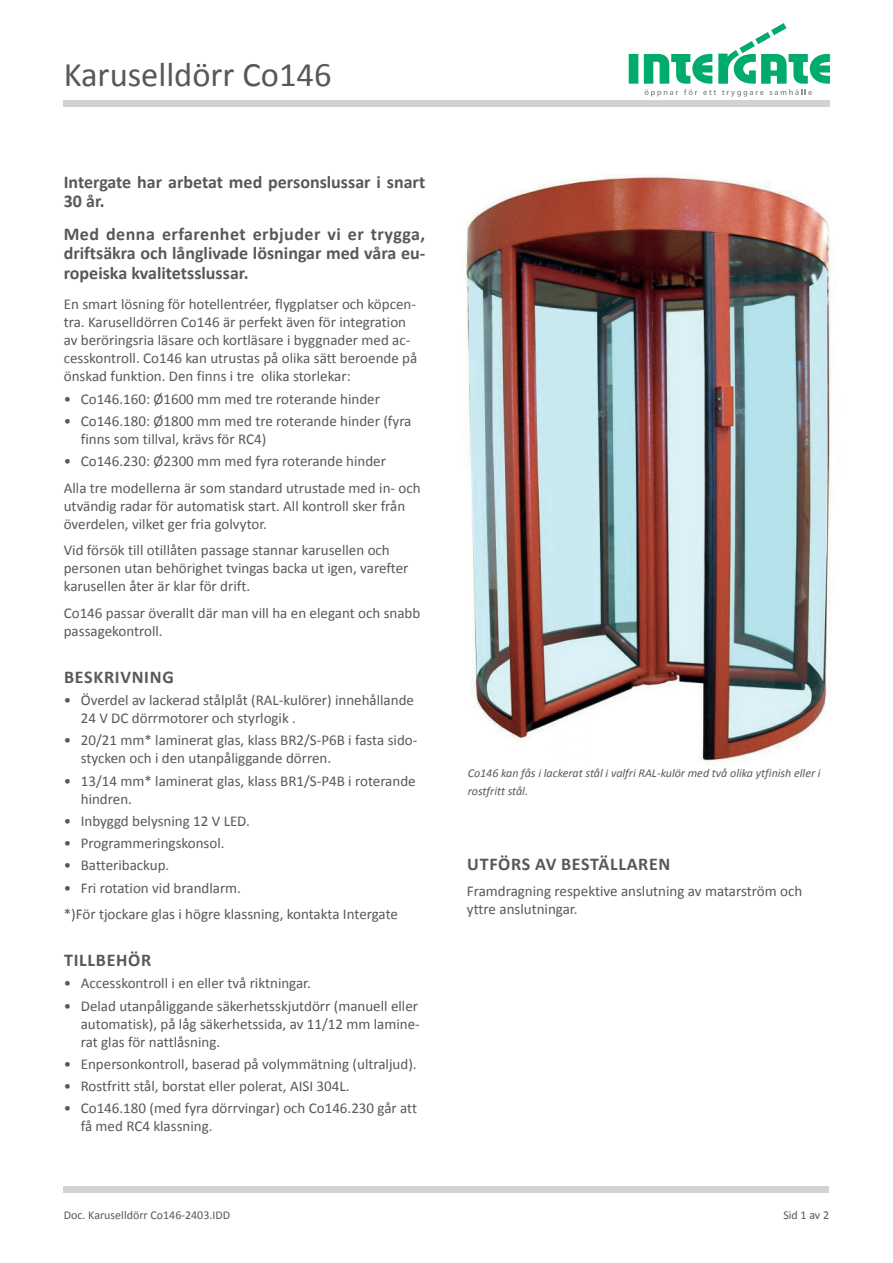
<style>
.page{position:relative;width:893px;height:1263px;background:#fff}
.page>*{position:absolute;margin:0;border:0;box-sizing:border-box;transform-origin:0 0}
.t1{font:34.5px "Calibri";color:#57585a}
.t2{font:700 18px/19.5px "Calibri";color:#57585a}
.t3{font:700 18px "Calibri";letter-spacing:.04em;color:#57585a}
.t4{font:15px/18px "Calibri";color:#57585a}
.t5{font:italic 12px/18px "Calibri";color:#57585a}
.t6{font:12px "Calibri";color:#57585a}
</style>
<div class="page">
<div style="left:629px;top:54px;width:9px;height:30px;background:#00ab6b"></div>
<svg style="left:644px;top:23px;width:186px;height:74px"></svg>
<div style="left:64px;top:100px;width:766px;height:6px;background:#d1d2d4"></div>
<div style="left:64px;top:1186px;width:765px;height:7px;background:#d1d2d4"></div>
<img style="left:465px;top:174px;width:367px;height:588px">
<h1 class="t1" style="left:64px;top:53px;width:269px">Karuselldörr Co146</h1>
<p class="t2" style="left:64px;top:172px;width:363px">Intergate har arbetat med personslussar i snart<br>30 år.</p>
<p class="t2" style="left:64px;top:224px;width:363px;text-align:justify">Med denna erfarenhet erbjuder vi er trygga, driftsäkra och långlivade lösningar med våra eu&shy;ropeiska kvalitetsslussar.</p>
<p class="t4" style="left:64px;top:295px;width:355px">En smart lösning för hotellentréer, flygplatser och köpcen&shy;tra. Karuselldörren Co146 är perfekt även för integration av beröringsria läsare och kortläsare i byggnader med ac&shy;cesskontroll. Co146 kan utrustas på olika sätt beroende på önskad funktion. Den finns i tre olika storlekar:</p>
<p class="t4" style="left:64px;top:390px;width:318px">• Co146.160: Ø1600 mm med tre roterande hinder</p>
<p class="t4" style="left:81px;top:412px;width:332px;text-indent:-17px">• Co146.180: Ø1800 mm med tre roterande hinder (fyra finns som tillval, krävs för RC4)</p>
<p class="t4" style="left:64px;top:448px;width:358px;line-height:26.5px">• Co146.230: Ø2300 mm med fyra roterande hinder<br>Alla tre modellerna är som standard utrustade med in- och</p>
<p class="t4" style="left:64px;top:497px;width:343px">utvändig radar för automatisk start. All kontroll sker från överdelen, vilket ger fria golvytor.</p>
<p class="t4" style="left:64px;top:541px;width:346px">Vid försök till otillåten passage stannar karusellen och personen utan behörighet tvingas backa ut igen, varefter karusellen åter är klar för drift.</p>
<p class="t4" style="left:64px;top:604px;width:358px">Co146 passar överallt där man vill ha en elegant och snabb passagekontroll.</p>
<p class="t3" style="left:64px;top:665px;width:111px">BESKRIVNING</p>
<p class="t4" style="left:81px;top:691px;width:335px;text-indent:-17px">• Överdel av lackerad stålplåt (RAL-kulörer) innehållande<br>24 V DC dörrmotorer och styrlogik .</p>
<p class="t4" style="left:81px;top:731px;width:338px;text-indent:-17px">• 20/21 mm* laminerat glas, klass BR2/S-P6B i fasta sido&shy;stycken och i den utanpåliggande dörren.</p>
<p class="t4" style="left:81px;top:772px;width:336px;text-indent:-17px">• 13/14 mm* laminerat glas, klass BR1/S-P4B i roterande hindren.</p>
<p class="t4" style="left:64px;top:812px;width:188px">• Inbyggd belysning 12 V LED.</p>
<p class="t4" style="left:64px;top:834px;width:162px">• Programmeringskonsol.</p>
<p class="t4" style="left:64px;top:856px;width:107px">• Batteribackup.</p>
<p class="t4" style="left:64px;top:874px;width:336px;line-height:26.5px">• Fri rotation vid brandlarm.<br>*)För tjockare glas i högre klassning, kontakta Intergate</p>
<p class="t3" style="left:64px;top:949px;width:89px">TILLBEHÖR</p>
<p class="t4" style="left:64px;top:974px;width:249px">• Accesskontroll i en eller två riktningar.</p>
<p class="t4" style="left:81px;top:997px;width:341px;text-align:justify;text-indent:-17px">• Delad utanpåliggande säkerhetsskjutdörr (manuell eller automatisk), på låg säkerhetssida, av 11/12 mm lamine&shy;rat glas för nattlåsning.</p>
<p class="t4" style="left:64px;top:1055px;width:354px">• Enpersonkontroll, baserad på volymmätning (ultraljud).</p>
<p class="t4" style="left:64px;top:1077px;width:287px">• Rostfritt stål, borstat eller polerat, AISI 304L.</p>
<p class="t4" style="left:81px;top:1099px;width:338px;text-indent:-17px">• Co146.180 (med fyra dörrvingar) och Co146.230 går att få med RC4 klassning.</p>
<p class="t5" style="left:468px;top:764px;width:354px">Co146 kan fås i lackerat stål i valfri RAL-kulör med två olika ytfinish eller i rostfritt stål.</p>
<p class="t3" style="left:467px;top:852px;width:205px">UTFÖRS AV BESTÄLLAREN</p>
<p class="t4" style="left:467px;top:882px;width:337px">Framdragning respektive anslutning av matarström och yttre anslutningar.</p>
<p class="t6" style="left:64px;top:1207px;width:168px">Doc. Karuselldörr Co146-2403.IDD</p>
<p class="t6" style="left:783px;top:1207px;width:47px">Sid 1 av 2</p>
</div>
